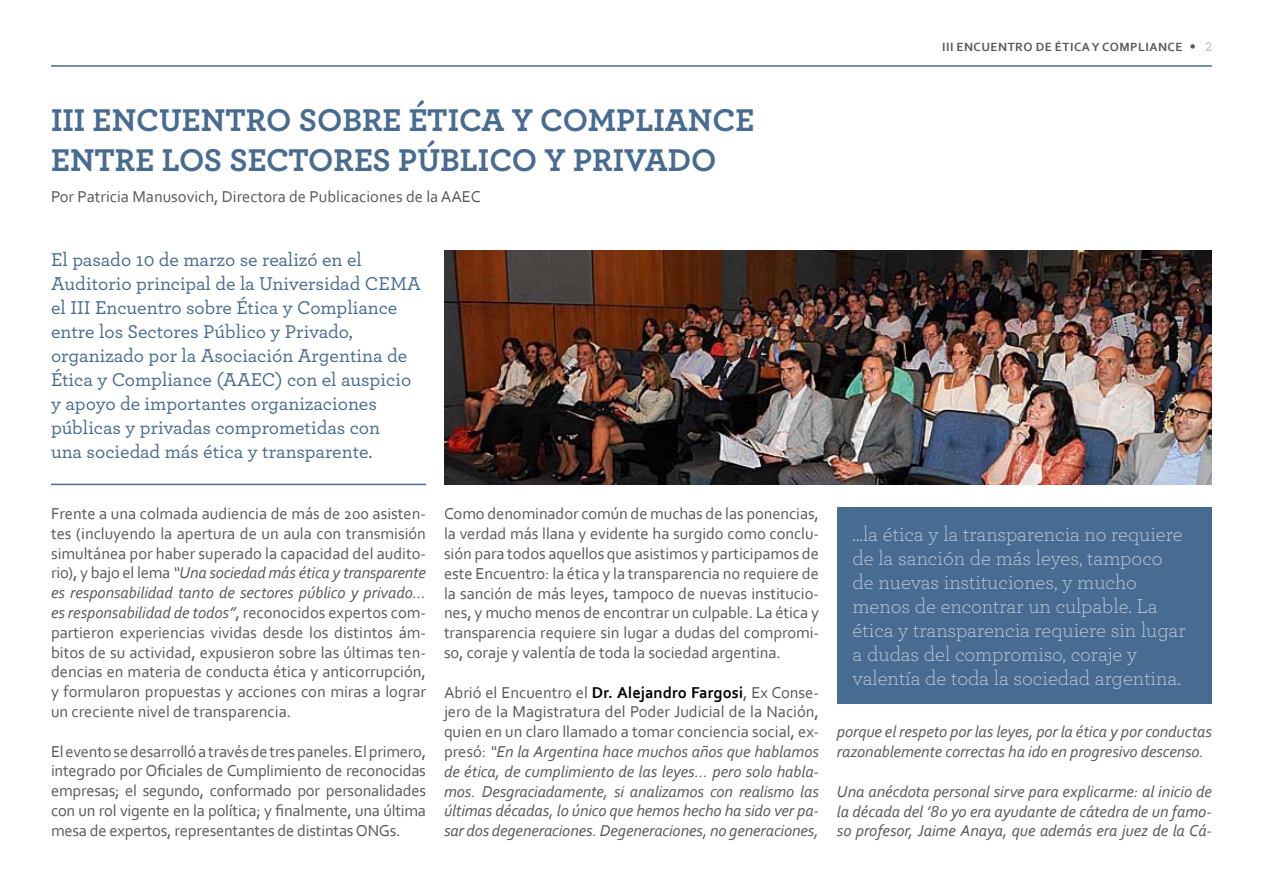
<style>
.page{position:relative;width:1263px;height:893px;background:#fff}
.page>*{position:absolute;margin:0;border:0;box-sizing:border-box;transform-origin:0 0}
.t1{font:700 33px/39.6px "Archer";color:#476b91}
.t2{font:300 21px/24px "Archer";color:#c8d3de}
.t3{font:500 19.5px/24px "Archer";color:#476b91}
.t4{font:16.5px/19.8px "Corbel";color:#58585a;text-align:justify}
.t5{font:italic 16.5px/19.8px "Corbel";letter-spacing:-.005em;color:#58585a;text-align:justify}
.t6{font:700 12.45px "Corbel";letter-spacing:.04em;color:#58585a}
.t7{font:12px "Lubalin Graph";color:#acacac}
.s1{font-style:italic}
.s2{font-style:normal}
.s3{font-weight:700;font-style:normal;color:#000}
</style>
<div class="page">
<hr style="left:51px;top:65px;width:1161px;height:2px;background:#476b91">
<svg style="left:1190px;top:44px;width:5px;height:5px"></svg>
<hr style="left:51px;top:484px;width:375px;height:1px;background:#476b91">
<img style="left:444px;top:251px;width:768px;height:234px">
<div style="left:837px;top:507px;width:375px;height:196px;background:#476b91"></div>
<p class="t6" style="left:942px;top:39px;width:58px">III ENCUENTRO</p>
<p class="t6" style="left:1036px;top:39px;width:35px">DE ÉTICA</p>
<p class="t6" style="left:1092px;top:39px;width:28px">Y COMPLIANCE</p>
<p class="t7" style="left:1205px;top:39px;width:8px">2</p>
<h1 class="t1" style="left:51px;top:98px;width:702px">III ENCUENTRO SOBRE ÉTICA Y COMPLIANCE<br>ENTRE LOS SECTORES PÚBLICO Y PRIVADO</h1>
<p class="t4" style="left:51px;top:186px;width:431px">Por Patricia Manusovich, Directora de Publicaciones de la AAEC</p>
<p class="t3" style="left:51px;top:247px;width:371px">El pasado 10 de marzo se realizó en el Auditorio principal de la Universidad CEMA el III Encuentro sobre Ética y Compliance entre los Sectores Público y Privado, organizado por la Asociación Argentina de Ética y Compliance (AAEC) con el auspicio y apoyo de importantes organizaciones públicas y privadas comprometidas con<br>una sociedad más ética y transparente.</p>
<p class="t4" style="left:51px;top:503px;width:376px">Frente a una colmada audiencia de más de 200 asisten&shy;tes (incluyendo la apertura de un aula con transmisión simultánea por haber superado la capacidad del audito&shy;rio), y bajo el lema <span class="s1">“Una sociedad más ética y transparente es responsabilidad tanto de sectores público y privado… es responsabilidad de todos”</span>, reconocidos expertos com&shy;partieron experiencias vividas desde los distintos ám&shy;bitos de su actividad, expusieron sobre las últimas ten&shy;dencias en materia de conducta ética y anticorrupción, y formularon propuestas y acciones con miras a lograr un creciente nivel de transparencia.</p>
<p class="t4" style="left:51px;top:741px;width:376px">El evento se desarrolló a través de tres paneles. El primero, integrado por Oficiales de Cumplimiento de reconocidas empresas; el segundo, conformado por personalidades con un rol vigente en la política; y finalmente, una última mesa de expertos, representantes de distintas ONGs.</p>
<p class="t4" style="left:444px;top:504px;width:376px">Como denominador común de muchas de las ponencias, la verdad más llana y evidente ha surgido como conclu&shy;sión para todos aquellos que asistimos y participamos de este Encuentro: la ética y la transparencia no requiere de la sanción de más leyes, tampoco de nuevas institucio&shy;nes, y mucho menos de encontrar un culpable. La ética y transparencia requiere sin lugar a dudas del compromi&shy;so, coraje y valentía de toda la sociedad argentina.</p>
<p class="t5" style="left:444px;top:682px;width:376px"><span class="s2">Abrió el Encuentro el</span> <span class="s3">DR. ALEJANDRO FARGOSI</span><span class="s2">, Ex Conse&shy;jero de la Magistratura del Poder Judicial de la Nación, quien en un claro llamado a tomar conciencia social, ex&shy;presó:</span> “En la Argentina hace muchos años que hablamos de ética, de cumplimiento de las leyes… pero solo habla&shy;mos. Desgraciadamente, si analizamos con realismo las últimas décadas, lo único que hemos hecho ha sido ver pa&shy;sar dos degeneraciones. Degeneraciones, no generaciones,</p>
<p class="t2" style="left:853px;top:521px;width:335px">...la ética y la transparencia no requiere de la sanción de más leyes, tampoco de nuevas instituciones, y mucho menos de encontrar un culpable. La ética y transparencia requiere sin lugar a dudas del compromiso, coraje y valentía de toda la sociedad argentina.</p>
<p class="t5" style="left:837px;top:721px;width:376px">porque el respeto por las leyes, por la ética y por conductas razonablemente correctas ha ido en progresivo descenso.</p>
<p class="t5" style="left:837px;top:781px;width:376px">Una anécdota personal sirve para explicarme: al inicio de la década del ’80 yo era ayudante de cátedra de un famo&shy;so profesor, Jaime Anaya, que además era juez de la Cá-</p>
</div>
